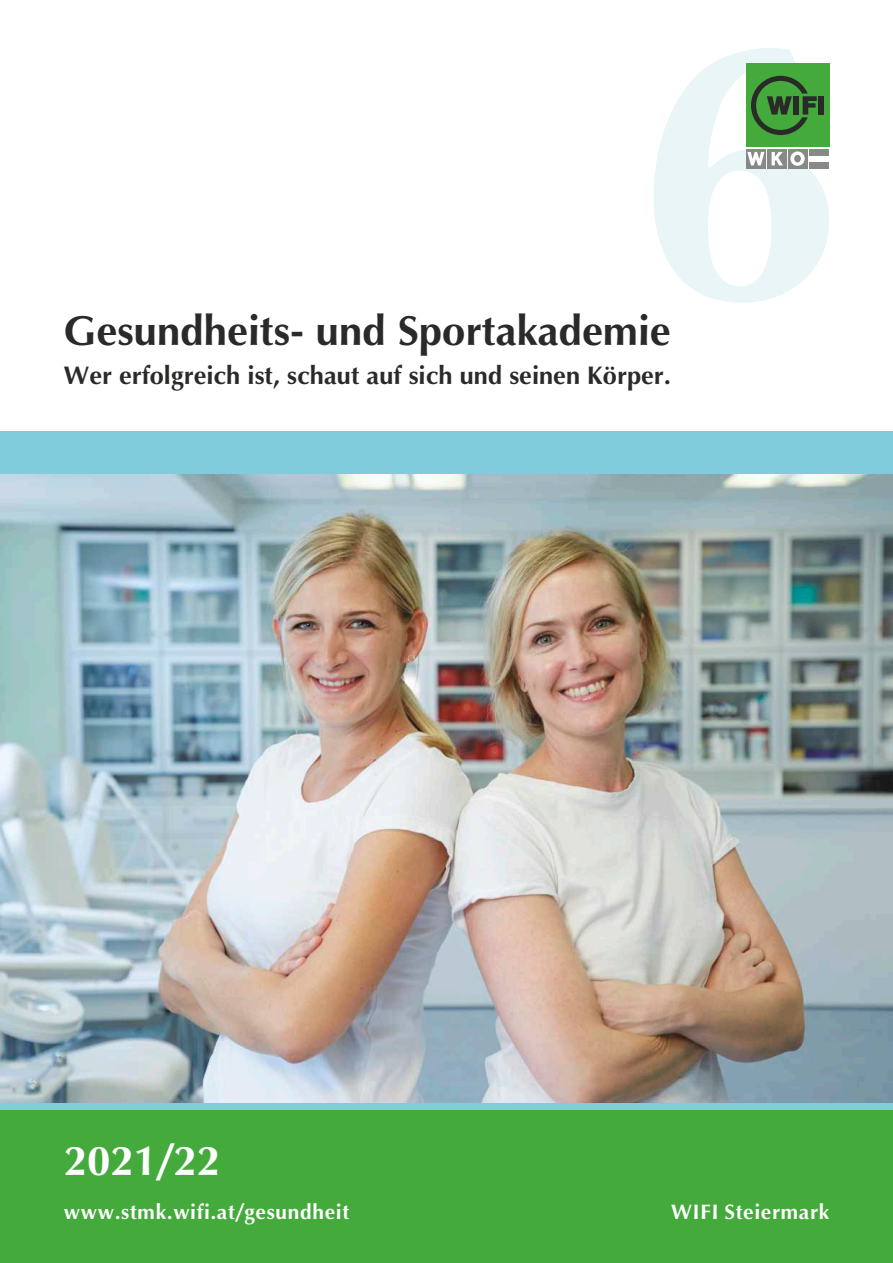
<style>
.page{position:relative;width:893px;height:1263px;background:#fff}
.page>*{position:absolute;margin:0;border:0;box-sizing:border-box;transform-origin:0 0}
.t1{font:700 372.45px "Optima";color:#e9f5f6}
.t2{font:700 42px "Optima";color:#2a2a29}
.t3{font:700 42px "Optima";color:#fefefe}
.t4{font:700 25.5px "Optima";color:#2a2a29}
.t5{font:700 21px "Optima";letter-spacing:.03em;color:#fefefe}
</style>
<div class="page">
<img style="left:0;top:474px;width:893px;height:629px">
<div style="left:746px;top:64px;width:83px;height:83px;background:#43aa3b"></div>
<div style="left:788px;top:149px;width:19px;height:20px;background:#888887"></div>
<div style="left:767px;top:149px;width:20px;height:20px;background:#888887"></div>
<svg style="left:772px;top:152px;width:11px;height:13px"></svg>
<div style="left:746px;top:149px;width:20px;height:20px;background:#888887"></div>
<svg style="left:747px;top:152px;width:17px;height:13px"></svg>
<div style="left:809px;top:149px;width:20px;height:7px;background:#888887"></div>
<div style="left:809px;top:162px;width:20px;height:7px;background:#888887"></div>
<div style="left:819px;top:96px;width:5px;height:19px;background:#2a2a29"></div>
<svg style="left:751px;top:76px;width:66px;height:59px"></svg>
<svg style="left:790px;top:151px;width:15px;height:15px"></svg>
<div style="left:794px;top:155px;width:7px;height:7px;background:#888887;border-radius:50%"></div>
<div style="left:0;top:431px;width:893px;height:43px;background:#80cbdc"></div>
<div style="left:0;top:1103px;width:893px;height:160px;background:#43aa3b"></div>
<div style="left:0;top:1103px;width:893px;height:7px;background:#80cbdc"></div>
<h1 class="t1" style="left:640px;top:-22px;width:209px">6</h1>
<h2 class="t2" style="left:64px;top:309px;width:608px">Gesundheits- und Sportakademie</h2>
<p class="t4" style="left:64px;top:362px;width:609px">Wer erfolgreich ist, schaut auf sich und seinen Körper.</p>
<h2 class="t3" style="left:64px;top:1139px;width:158px">2021/22</h2>
<p class="t5" style="left:64px;top:1201px;width:287px">www.stmk.wifi.at/gesundheit</p>
<p class="t5" style="left:671px;top:1201px;width:160px">WIFI Steiermark</p>
</div>
